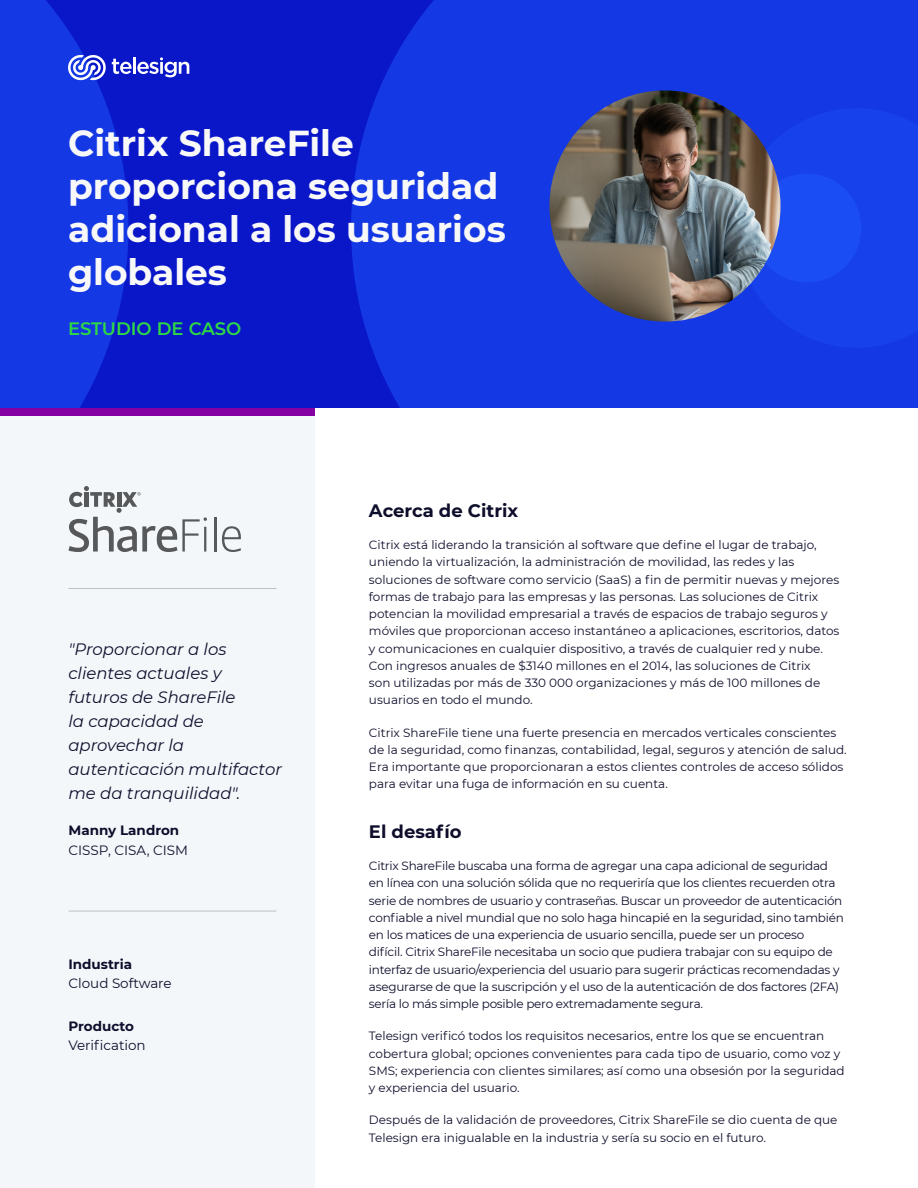
<style>
.page{position:relative;width:918px;height:1188px;background:#fff}
.page>*{position:absolute;margin:0;border:0;box-sizing:border-box;transform-origin:0 0}
.t1{font:700 36px/43.2px "Montserrat";color:#f8f8f8}
.Black_Description{font:700 18px "Montserrat";color:#0e0e2c}
.t2{font:600 18px "Montserrat";color:#2ed845}
.t3{font:italic 16.5px/24px "Montserrat";color:#0e0e2c}
.t4{font:13.5px "Montserrat";color:#0e0e2c}
.t5{font:700 13.5px "Montserrat";color:#0e0e2c}
.Black_Description-2{font:12px/17.2px "Montserrat";color:#0e0e2c}
.Black_Description-3{font:12px/17.2px "Montserrat";letter-spacing:-.02em;color:#0e0e2c}
</style>
<div class="page">
<div style="left:0;top:0;width:315px;height:1188px;background:#f4f7f9"></div>
<hr style="left:68px;top:588px;width:208px;height:1px;background:#bfbfbf">
<hr style="left:68px;top:911px;width:208px;height:1px;background:#bfbfbf">
<div style="left:0;top:408px;width:315px;height:8px;background:#8400a3"></div>
<svg style="left:68px;top:486px;width:139px;height:66px"></svg>
<hr style="left:214px;top:517px;width:2px;height:35px;background:#57585a">
<svg style="left:222px;top:526px;width:19px;height:26px"></svg>
<div style="left:0;top:0;width:918px;height:408px;background:#0a17c9"></div>
<svg style="left:0;top:0;width:128px;height:408px;fill:#1438e3"></svg>
<div style="left:351px;top:0;width:567px;height:408px;background:#1438e3"></div>
<svg style="left:737px;top:108px;width:181px;height:240px"></svg>
<div style="left:753px;top:174px;width:108px;height:108px;background:#1a4ef4;border-radius:50%"></div>
<img style="left:549px;top:90px;width:232px;height:232px;border-radius:116px">
<svg style="left:112px;top:57px;width:77px;height:20px"></svg>
<svg style="left:68px;top:55px;width:38px;height:25px"></svg>
<p class="t1" style="left:68px;top:119px;width:439px">Citrix ShareFile proporciona seguridad adicional a los usuarios globales</p>
<p class="t2" style="left:68px;top:316px;width:175px">ESTUDIO DE CASO</p>
<p class="t3" style="left:68px;top:637px;width:215px">"Proporcionar a los clientes actuales y futuros de ShareFile<br>la capacidad de aprovechar la autenticación multifactor me da tranquilidad".</p>
<p class="t5" style="left:68px;top:821px;width:112px">Manny Landron</p>
<p class="t4" style="left:68px;top:841px;width:121px">CISSP, CISA, CISM</p>
<p class="t5" style="left:68px;top:954px;width:65px">Industria</p>
<p class="t4" style="left:68px;top:974px;width:105px">Cloud Software</p>
<p class="t5" style="left:68px;top:1016px;width:67px">Producto</p>
<p class="t4" style="left:68px;top:1036px;width:79px">Verification</p>
<p class="Black_Description" style="left:369px;top:498px;width:151px">Acerca de Citrix</p>
<p class="Black_Description-2" style="left:369px;top:536px;width:472px">Citrix está liderando la transición al software que define el lugar de trabajo, uniendo la virtualización, la administración de movilidad, las redes y las soluciones de software como servicio (SaaS) a fin de permitir nuevas y mejores formas de trabajo para las empresas y las personas. Las soluciones de Citrix potencian la movilidad empresarial a través de espacios de trabajo seguros y móviles que proporcionan acceso instantáneo a aplicaciones, escritorios, datos y comunicaciones en cualquier dispositivo, a través de cualquier red y nube.<br>Con ingresos anuales de $3140 millones en el 2014, las soluciones de Citrix<br>son utilizadas por más de 330 000 organizaciones y más de 100 millones de usuarios en todo el mundo.</p>
<p class="Black_Description-2" style="left:369px;top:723px;width:479px">Citrix ShareFile tiene una fuerte presencia en mercados verticales conscientes de la seguridad, como finanzas, contabilidad, legal, seguros y atención de salud.<br>Era importante que proporcionaran a estos clientes controles de acceso sólidos para evitar una fuga de información en su cuenta.</p>
<p class="Black_Description" style="left:369px;top:819px;width:94px">El desafío</p>
<p class="Black_Description-3" style="left:369px;top:857px;width:476px">Citrix ShareFile buscaba una forma de agregar una capa adicional de seguridad en línea con una solución sólida que no requeriría que los clientes recuerden otra serie de nombres de usuario y contraseñas. Buscar un proveedor de autenticación confiable a nivel mundial que no solo haga hincapié en la seguridad, sino también en los matices de una experiencia de usuario sencilla, puede ser un proceso<br>difícil. Citrix ShareFile necesitaba un socio que pudiera trabajar con su equipo de interfaz de usuario/experiencia del usuario para sugerir prácticas recomendadas y asegurarse de que la suscripción y el uso de la autenticación de dos factores (2FA) sería lo más simple posible pero extremadamente segura.</p>
<p class="Black_Description-2" style="left:369px;top:1027px;width:477px">Telesign verificó todos los requisitos necesarios, entre los que se encuentran cobertura global; opciones convenientes para cada tipo de usuario, como voz y SMS; experiencia con clientes similares; así como una obsesión por la seguridad y experiencia del usuario.</p>
<p class="Black_Description-2" style="left:369px;top:1111px;width:470px">Después de la validación de proveedores, Citrix ShareFile se dio cuenta de que<br>Telesign era inigualable en la industria y sería su socio en el futuro.</p>
</div>
